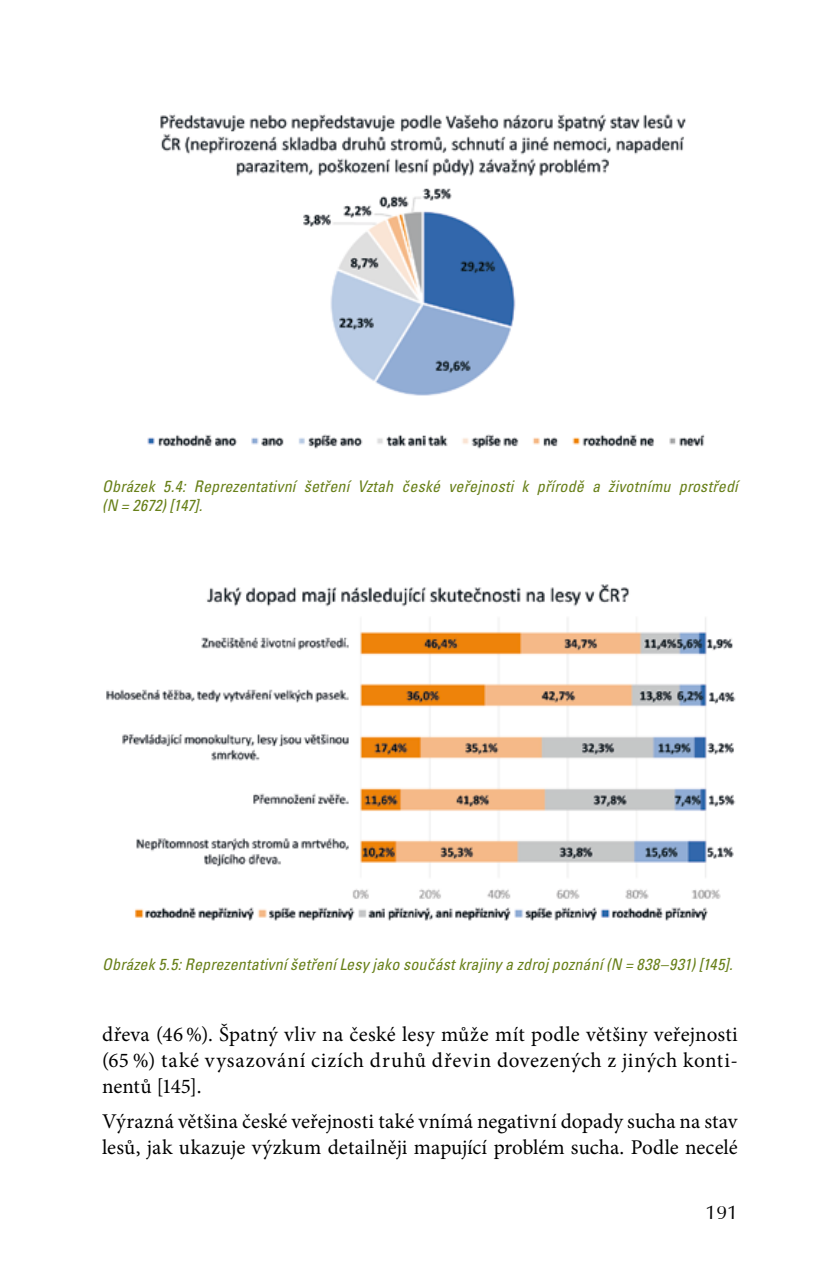
<style>
.page{position:relative;width:840px;height:1282px;background:#fff}
.page>*{position:absolute;margin:0;border:0;box-sizing:border-box;transform-origin:0 0}
.t1{font:21px/26px "Minion Pro";letter-spacing:.005em;color:#000;text-align:justify}
.t2{font:20px "Vera Humana 95";color:#000}
.t3{font:italic condensed 16px/19.2px "Univers CE";letter-spacing:.01em;color:#688019}
</style>
<div class="page">
<img style="left:147px;top:113px;width:558px;height:336px">
<img style="left:106px;top:584px;width:630px;height:337px">
<p class="t3" style="left:102px;top:477px;width:636px">Obrázek 5.4: Reprezentativní šetření Vztah české veřejnosti k přírodě a životnímu prostředí (N = 2672) [147].</p>
<p class="t3" style="left:102px;top:955px;width:631px">Obrázek 5.5: Reprezentativní šetření Lesy jako součást krajiny a zdroj poznání (N = 838–931) [145].</p>
<p class="t1" style="left:102px;top:1021px;width:637px">dřeva (46%). Špatný vliv na české lesy může mít podle většiny veřejnosti (65 %) také vysazování cizích druhů dřevin dovezených z jiných konti&shy;nentů [145].</p>
<p class="t1" style="left:102px;top:1107px;width:636px">Výrazná většina české veřejnosti také vnímá negativní dopady sucha na stav lesů, jak ukazuje výzkum detailněji mapující problém sucha. Podle necelé</p>
<p class="t2" style="left:705px;top:1199px;width:34px">191</p>
</div>
